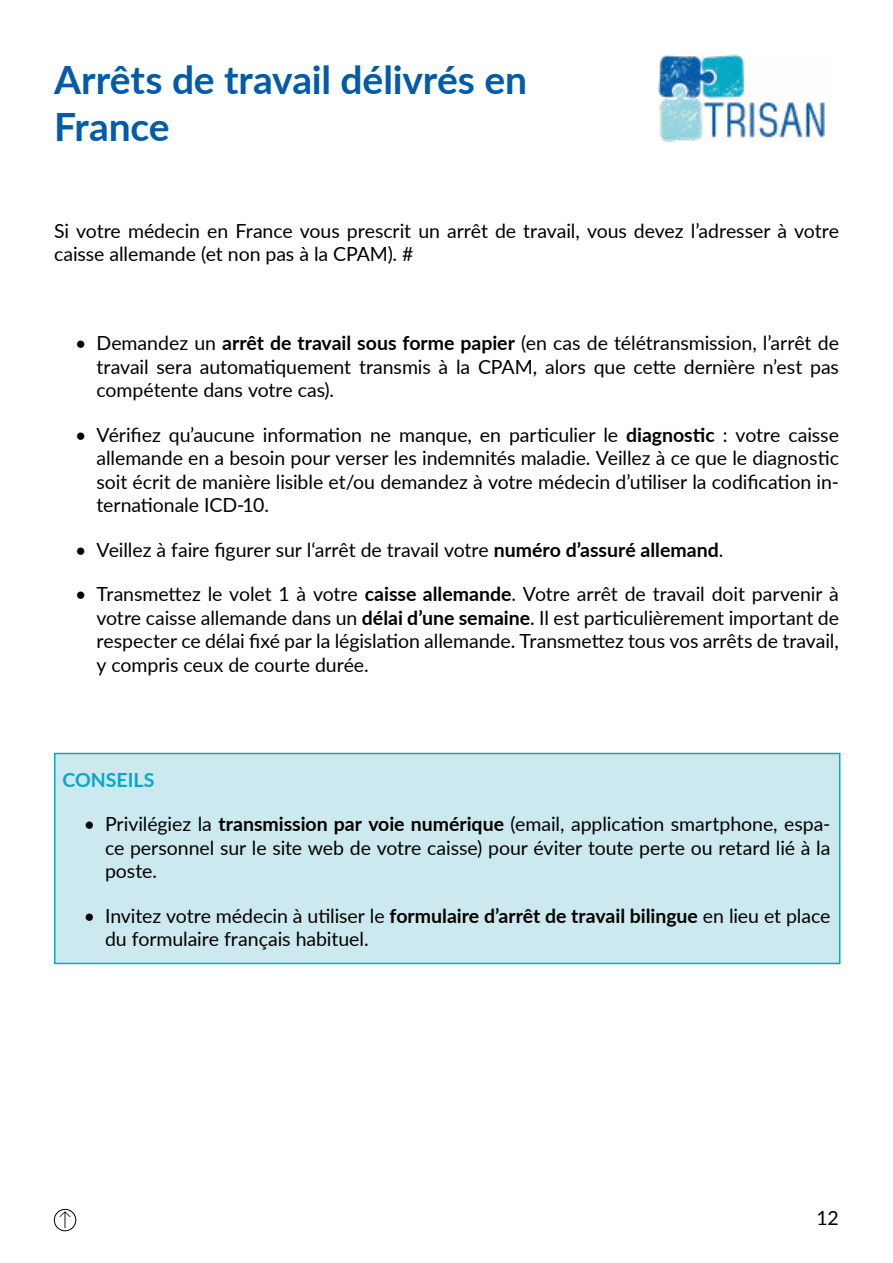
<style>
.page{position:relative;width:893px;height:1263px;background:#fff}
.page>*{position:absolute;margin:0;border:0;box-sizing:border-box;transform-origin:0 0}
.t1{font:700 39px/46.8px "Lato";letter-spacing:-.005em;color:#005ca9}
.t2{font:19.5px/23.4px "Lato";letter-spacing:-.005em;color:#000;text-align:justify}
.t3{font:700 19.5px "Lato";color:#04a9c5}
.t4{font:300 19.5px "Lato";color:#000}
.s1{font-weight:700}
</style>
<div class="page">
<img style="left:659px;top:54px;width:166px;height:87px">
<div style="left:54px;top:753px;width:786px;height:211px;background:#cbe9ee;border:2px solid #04a9c5"></div>
<div style="left:54px;top:1209px;width:22px;height:22px;border:1px solid #000;border-radius:50%"></div>
<h1 class="t1" style="left:54px;top:55px;width:475px">Arrêts de travail délivrés en<br>France</h1>
<p class="t2" style="left:54px;top:218px;width:786px">Si votre médecin en France vous prescrit un arrêt de travail, vous devez l’adresser à votre caisse allemande (et non pas à la CPAM). #</p>
<p class="t2" style="left:97px;top:331px;width:744px;text-indent:-21px">• Demandez un <span class="s1">arrêt de travail sous forme papier</span> (en cas de télétransmission, l’arrêt de travail sera automatiquement transmis à la CPAM, alors que cette dernière n’est pas compétente dans votre cas).</p>
<p class="t2" style="left:97px;top:422px;width:744px;text-indent:-21px">• Vérifiez qu’aucune information ne manque, en particulier le <span class="s1">diagnostic</span> : votre caisse allemande en a besoin pour verser les indemnités maladie. Veillez à ce que le diagnostic soit écrit de manière lisible et/ou demandez à votre médecin d’utiliser la codification in&shy;ternationale ICD-10.</p>
<p class="t2" style="left:75px;top:537px;width:650px">• Veillez à faire figurer sur l‘arrêt de travail votre <span class="s1">numéro d’assuré allemand</span>.</p>
<p class="t2" style="left:97px;top:582px;width:744px;text-indent:-21px">• Transmettez le volet 1 à votre <span class="s1">caisse allemande</span>. Votre arrêt de travail doit parvenir à votre caisse allemande dans un <span class="s1">délai d’une semaine</span>. Il est particulièrement important de respecter ce délai fixé par la législation allemande. Transmettez tous vos arrêts de travail, y compris ceux de courte durée.</p>
<p class="t3" style="left:63px;top:765px;width:94px">CONSEILS</p>
<p class="t2" style="left:105px;top:812px;width:727px;text-indent:-21px">• Privilégiez la <span class="s1">transmission par voie numérique</span> (email, application smartphone, espa&shy;ce personnel sur le site web de votre caisse) pour éviter toute perte ou retard lié à la poste.</p>
<p class="t2" style="left:105px;top:903px;width:727px;text-indent:-21px">• Invitez votre médecin à utiliser le <span class="s1">formulaire d’arrêt de travail bilingue</span> en lieu et place du formulaire français habituel.</p>
<p class="t4" style="left:58px;top:1206px;width:16px">↑</p>
<p class="t2" style="left:817px;top:1205px;width:24px">12</p>
</div>
